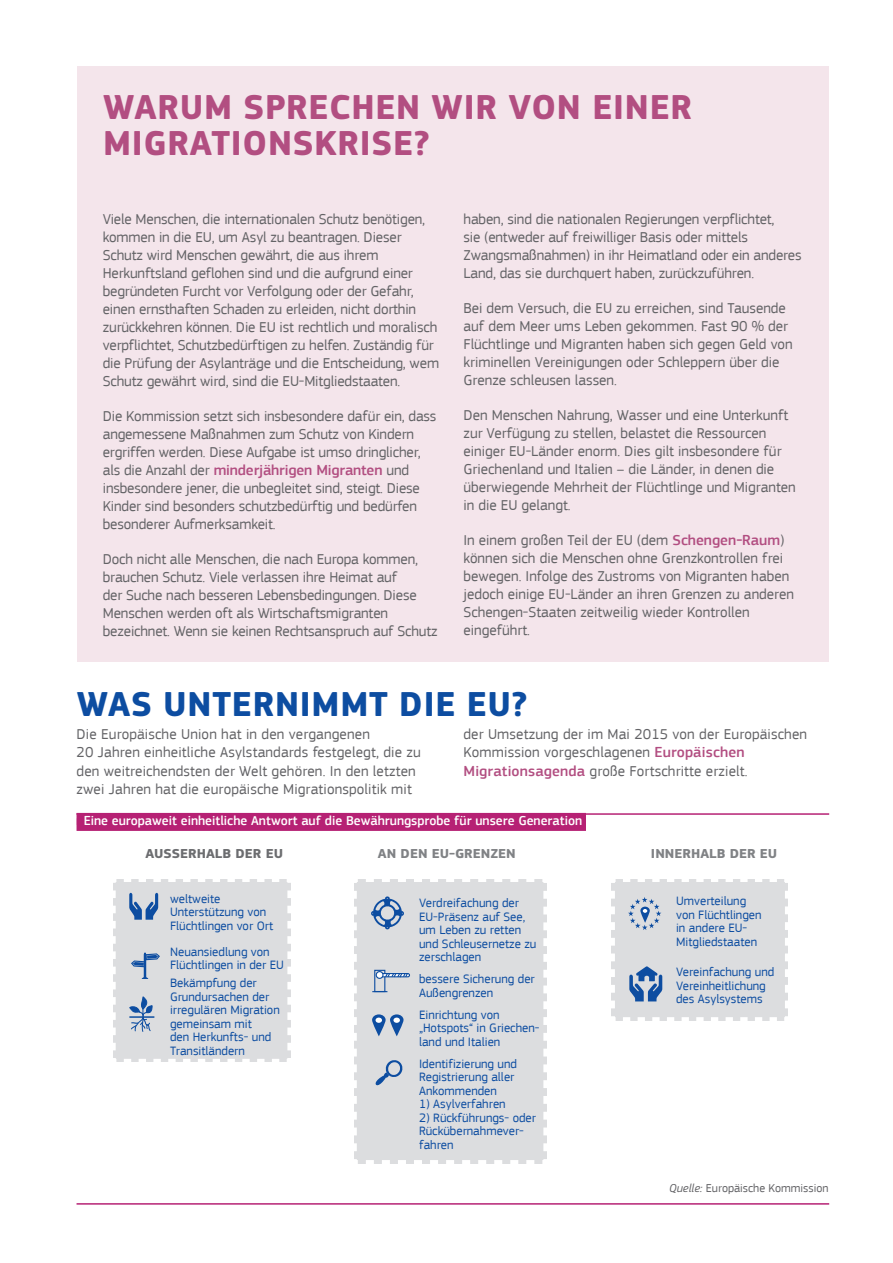
<style>
.page{position:relative;width:893px;height:1263px;background:#fff}
.page>*{position:absolute;margin:0;border:0;box-sizing:border-box;transform-origin:0 0}
.Tit_1_lila{font:700 36px/36px "EC Square Sans Pro";letter-spacing:.02em;color:#b24e81}
.Tit_1_lila-2{font:700 36px "EC Square Sans Pro";letter-spacing:.02em;color:#0d4da1}
.Body_text_10_12{font:15px/18px "EC Square Sans Pro";letter-spacing:-.01em;color:#636366}
.Body_text_10_12-2{font:15px/18px "EC Square Sans Pro";letter-spacing:.01em;color:#636366}
.titles_of_graphs{font:500 13.5px "EC Square Sans Pro";color:#fff}
.identifiers{font:700 13.5px "EC Square Sans Pro";color:#808285;scale:1.06 1}
.identifiers-2{font:700 13.5px "EC Square Sans Pro";color:#6c6d70;scale:1.06 1}
.identifiers-3{font:12.75px/13.5px "EC Square Sans Pro";color:#0d4da1}
.Source{font:12px "EC Square Sans Pro";color:#636366}
.s1{font-weight:500;color:#b24e81}
.s2{color:#b62174}
.s3{font-style:italic}
</style>
<div class="page">
<div style="left:77px;top:66px;width:751px;height:595px;background:#f4e5eb"></div>
<hr style="left:77px;top:813px;width:752px;height:2px;background:#b62174">
<div style="left:77px;top:813px;width:509px;height:18px;background:#b62174"></div>
<hr style="left:77px;top:1203px;width:752px;height:1px;background:#b62174">
<div style="left:354px;top:879px;width:193px;height:285px;background:#dcdddf"></div>
<svg style="left:375px;top:1060px;width:28px;height:26px"></svg>
<svg style="left:372px;top:1014px;width:32px;height:22px"></svg>
<svg style="left:393px;top:1017px;width:7px;height:6px"></svg>
<svg style="left:371px;top:896px;width:33px;height:33px"></svg>
<svg style="left:611px;top:879px;width:177px;height:142px;background:#d7d9de"></svg>
<svg style="left:113px;top:879px;width:178px;height:183px;background:#d7dade"></svg>
<div style="left:380px;top:973px;width:30px;height:4px;border:1px solid #0d4da1;border-radius:2px"></div>
<svg style="left:371px;top:969px;width:38px;height:24px"></svg>
<div style="left:376px;top:971px;width:7px;height:7px;background:#fff;border-radius:50%"></div>
<div style="left:376px;top:971px;width:8px;height:8px;border:1px solid #0d4da1;border-radius:50%"></div>
<p class="Tit_1_lila" style="left:103px;top:90px;width:590px">WARUM SPRECHEN WIR VON EINER<br>MIGRATIONSKRISE?</p>
<p class="Body_text_10_12" style="left:103px;top:210px;width:338px">Viele Menschen, die internationalen Schutz benötigen, kommen in die EU, um Asyl zu beantragen. Dieser Schutz wird Menschen gewährt, die aus ihrem Herkunftsland geflohen sind und die aufgrund einer begründeten Furcht vor Verfolgung oder der Gefahr, einen ernsthaften Schaden zu erleiden, nicht dorthin zurückkehren können. Die EU ist rechtlich und moralisch verpflichtet, Schutzbedürftigen zu helfen. Zuständig für die Prüfung der Asylanträge und die Entscheidung, wem Schutz gewährt wird, sind die EU-Mitgliedstaaten.</p>
<p class="Body_text_10_12" style="left:103px;top:407px;width:335px">Die Kommission setzt sich insbesondere dafür ein, dass angemessene Maßnahmen zum Schutz von Kindern ergriffen werden. Diese Aufgabe ist umso dringlicher, als die Anzahl der <span class="s1">minderjährigen Migranten</span> und insbesondere jener, die unbegleitet sind, steigt. Diese Kinder sind besonders schutzbedürftig und bedürfen besonderer Aufmerksamkeit.</p>
<p class="Body_text_10_12" style="left:103px;top:550px;width:336px">Doch nicht alle Menschen, die nach Europa kommen, brauchen Schutz. Viele verlassen ihre Heimat auf<br>der Suche nach besseren Lebensbedingungen. Diese Menschen werden oft als Wirtschaftsmigranten bezeichnet. Wenn sie keinen Rechtsanspruch auf Schutz</p>
<p class="Body_text_10_12" style="left:463px;top:210px;width:340px">haben, sind die nationalen Regierungen verpflichtet,<br>sie (entweder auf freiwilliger Basis oder mittels Zwangsmaßnahmen) in ihr Heimatland oder ein anderes Land, das sie durchquert haben, zurückzuführen.</p>
<p class="Body_text_10_12" style="left:463px;top:299px;width:331px">Bei dem Versuch, die EU zu erreichen, sind Tausende auf dem Meer ums Leben gekommen. Fast 90 % der Flüchtlinge und Migranten haben sich gegen Geld von kriminellen Vereinigungen oder Schleppern über die Grenze schleusen lassen.</p>
<p class="Body_text_10_12" style="left:463px;top:406px;width:334px">Den Menschen Nahrung, Wasser und eine Unterkunft zur Verfügung zu stellen, belastet die Ressourcen einiger EU-Länder enorm. Dies gilt insbesondere für Griechenland und Italien – die Länder, in denen die überwiegende Mehrheit der Flüchtlinge und Migranten in die EU gelangt.</p>
<p class="Body_text_10_12" style="left:463px;top:531px;width:332px">In einem großen Teil der EU (dem <span class="s1">Schengen-Raum</span>) können sich die Menschen ohne Grenzkontrollen frei bewegen. Infolge des Zustroms von Migranten haben jedoch einige EU-Länder an ihren Grenzen zu anderen Schengen-Staaten zeitweilig wieder Kontrollen eingeführt.</p>
<p class="Tit_1_lila-2" style="left:77px;top:682px;width:452px">WAS UNTERNIMMT DIE EU?</p>
<p class="Body_text_10_12-2" style="left:77px;top:726px;width:346px">Die Europäische Union hat in den vergangenen<br>20 Jahren einheitliche Asylstandards festgelegt, die zu den weitreichendsten der Welt gehören. In den letzten zwei Jahren hat die europäische Migrationspolitik mit</p>
<p class="Body_text_10_12-2" style="left:463px;top:726px;width:345px">der Umsetzung der im Mai 2015 von der Europäischen<br>Kommission vorgeschlagenen <span class="s1">Europäischen<br>Migrationsagenda</span> große Fortschritte erzielt.</p>
<p class="titles_of_graphs" style="left:77px;top:812px;width:507px"><span class="s2">n</span>Eine europaweit einheitliche Antwort auf die Bewährungsprobe für unsere Generation</p>
<p class="identifiers-2" style="left:145px;top:846px;width:131px">AUSSERHALB DER EU</p>
<p class="identifiers" style="left:378px;top:846px;width:132px">AN DEN EU-GRENZEN</p>
<p class="identifiers" style="left:651px;top:846px;width:121px">INNERHALB DER EU</p>
<p class="identifiers-3" style="left:170px;top:892px;width:105px">weltweite<br>Unterstützung von<br>Flüchtlingen vor Ort</p>
<p class="identifiers-3" style="left:170px;top:945px;width:115px">Neuansiedlung von<br>Flüchtlingen in der EU</p>
<p class="identifiers-3" style="left:170px;top:976px;width:111px">Bekämpfung der<br>Grundursachen der irregulären Migration gemeinsam mit<br>den Herkunfts- und<br>Transitländern</p>
<p class="identifiers-3" style="left:419px;top:896px;width:119px">Verdreifachung der<br>EU-Präsenz auf See, um Leben zu retten und Schleusernetze zu zerschlagen</p>
<p class="identifiers-3" style="left:419px;top:972px;width:117px">bessere Sicherung der<br>Außengrenzen</p>
<p class="identifiers-3" style="left:419px;top:1008px;width:122px">Einrichtung von „Hotspots“ in Griechen&shy;land und Italien</p>
<p class="identifiers-3" style="left:419px;top:1057px;width:100px">Identifizierung und<br>Registrierung aller<br>Ankommenden</p>
<p class="identifiers-3" style="left:419px;top:1097px;width:88px">1) Asylverfahren</p>
<p class="identifiers-3" style="left:419px;top:1111px;width:118px">2) Rückführungs- oder<br>Rückübernahmever&shy;fahren</p>
<p class="identifiers-3" style="left:676px;top:894px;width:87px">Umverteilung von Flüchtlingen in andere EU-<br>Mitgliedstaaten</p>
<p class="identifiers-3" style="left:676px;top:965px;width:100px">Vereinfachung und<br>Vereinheitlichung des Asylsystems</p>
<p class="Source" style="left:669px;top:1181px;width:161px"><span class="s3">Quelle:</span> Europäische Kommission</p>
</div>
